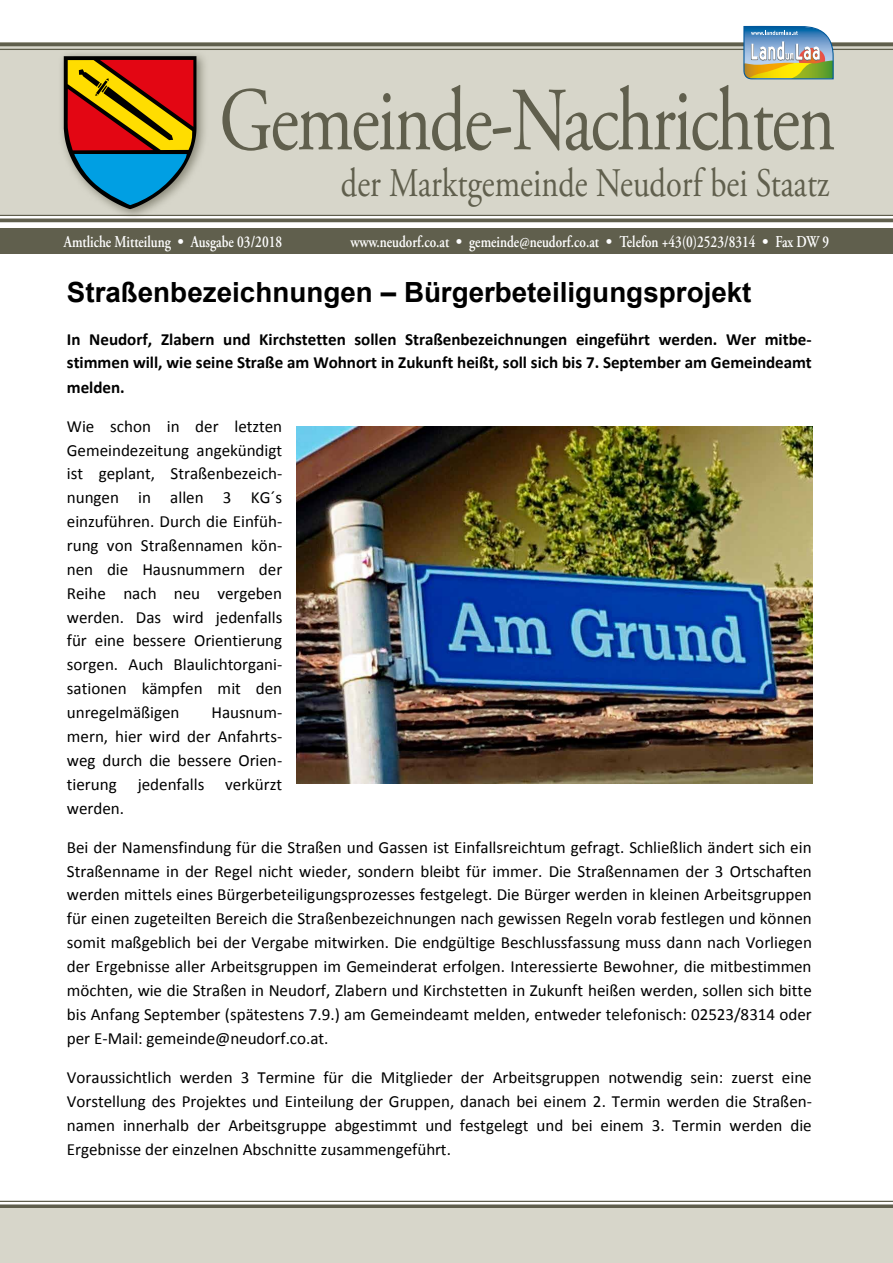
<style>
.page{position:relative;width:893px;height:1263px;background:#fff}
.page>*{position:absolute;margin:0;border:0;box-sizing:border-box;transform-origin:0 0}
.t1{font:90px "Adobe Garamond Pro";letter-spacing:-.03em;color:#605f4d;scale:.8 1}
.t2{font:40.5px "Adobe Garamond Pro";color:#605f4d;scale:.8 1}
.t3{font:700 27.75px "Arial";color:#000}
.t4{font:17.1px/23.9px "Calibri";color:#000;text-align:justify}
.t5{font:700 17.1px/23.9px "Calibri";letter-spacing:-.005em;color:#000;text-align:justify}
.t6{font:600 16.5px "Adobe Garamond Pro";color:#fff;scale:.8 1}
.s1{font-style:inherit}
</style>
<div class="page">
<svg style="left:0;top:1204px;width:893px;height:4px;background:#737262"></svg>
<hr style="left:0;top:1201px;width:893px;height:1px;background:#605f4d">
<div style="left:0;top:1208px;width:893px;height:55px;background:#d7d6ca"></div>
<div style="left:0;top:43px;width:893px;height:176px;background:#d7d6ca"></div>
<hr style="left:0;top:43px;width:893px;height:3px;background:#605f4d">
<hr style="left:0;top:49px;width:893px;height:1px;background:#605f4d">
<div style="left:0;top:215px;width:893px;height:7px;background:#fff"></div>
<svg style="left:0;top:218px;width:893px;height:4px;background:#727161"></svg>
<hr style="left:0;top:215px;width:893px;height:1px;background:#605f4d">
<div style="left:0;top:228px;width:893px;height:25px;background:#605f4d"></div>
<svg style="left:743px;top:25px;width:91px;height:55px;background:#97ac97"></svg>
<div style="left:58px;top:50px;width:150px;height:171px;background:#605f4d;opacity:.66"></div>
<svg style="left:64px;top:56px;width:132px;height:153px;background:#8f674a"></svg>
<img style="left:296px;top:426px;width:516px;height:357px">
<h1 class="t1" style="left:219px;top:67px;width:772px">Gemeinde-Nachrichten</h1>
<h2 class="t2" style="left:341px;top:159px;width:612px">der Marktgemeinde Neudorf bei Staatz</h2>
<p class="t6" style="left:64px;top:232px;width:275px">Amtliche Mitteilung • Ausgabe 03/2018</p>
<p class="t6" style="left:350px;top:232px;width:600px">www.neudorf.co.at • gemeinde@neudorf.co.at • Telefon +43(0)2523/8314 • Fax DW 9</p>
<h3 class="t3" style="left:67px;top:274px;width:686px">Straßenbezeichnungen <span class="s1">–</span> Bürgerbeteiligungsprojekt</h3>
<p class="t5" style="left:67px;top:327px;width:746px">In Neudorf, Zlabern und Kirchstetten sollen Straßenbezeichnungen eingeführt werden. Wer mitbe&shy;stimmen will, wie seine Straße am Wohnort in Zukunft heißt, soll sich bis 7. September am Gemeindeamt melden.</p>
<p class="t4" style="left:67px;top:414px;width:217px">Wie schon in der letzten Gemeindezeitung angekündigt ist geplant, Straßenbezeich&shy;nungen in allen 3 KG´s einzuführen. Durch die Einfüh&shy;rung von Straßennamen kön&shy;nen die Hausnummern der Reihe nach neu vergeben werden. Das wird jedenfalls für eine bessere Orientierung sorgen. Auch Blaulichtorgani&shy;sationen kämpfen mit den unregelmäßigen</p>
<p class="t4" style="left:67px;top:700px;width:217px;text-indent:145px">Hausnum&shy;mern, hier wird der Anfahrts&shy;weg durch die bessere Orien&shy;tierung jedenfalls verkürzt werden.</p>
<p class="t4" style="left:67px;top:835px;width:747px">Bei der Namensfindung für die Straßen und Gassen ist Einfallsreichtum gefragt. Schließlich ändert sich ein Straßenname in der Regel nicht wieder, sondern bleibt für immer. Die Straßennamen der 3 Ortschaften werden mittels eines Bürgerbeteiligungsprozesses festgelegt. Die Bürger werden in kleinen Arbeitsgruppen für einen zugeteilten Bereich die Straßenbezeichnungen nach gewissen Regeln vorab festlegen und können somit maßgeblich bei der Vergabe mitwirken. Die endgültige Beschlussfassung muss dann nach Vorliegen der Ergebnisse aller Arbeitsgruppen im Gemeinderat erfolgen. Interessierte Bewohner, die mitbestimmen möchten, wie die Straßen in Neudorf, Zlabern und Kirchstetten in Zukunft heißen werden, sollen sich bitte bis Anfang September (spätestens 7.9.) am Gemeindeamt melden, entweder telefonisch: 02523/8314 oder per E-Mail: gemeinde@neudorf.co.at.</p>
<p class="t4" style="left:67px;top:1065px;width:747px">Voraussichtlich werden 3 Termine für die Mitglieder der Arbeitsgruppen notwendig sein: zuerst eine Vorstellung des Projektes und Einteilung der Gruppen, danach bei einem 2. Termin werden die Straßen&shy;namen innerhalb der Arbeitsgruppe abgestimmt und festgelegt und bei einem 3. Termin werden die Ergebnisse der einzelnen Abschnitte zusammengeführt.</p>
</div>
